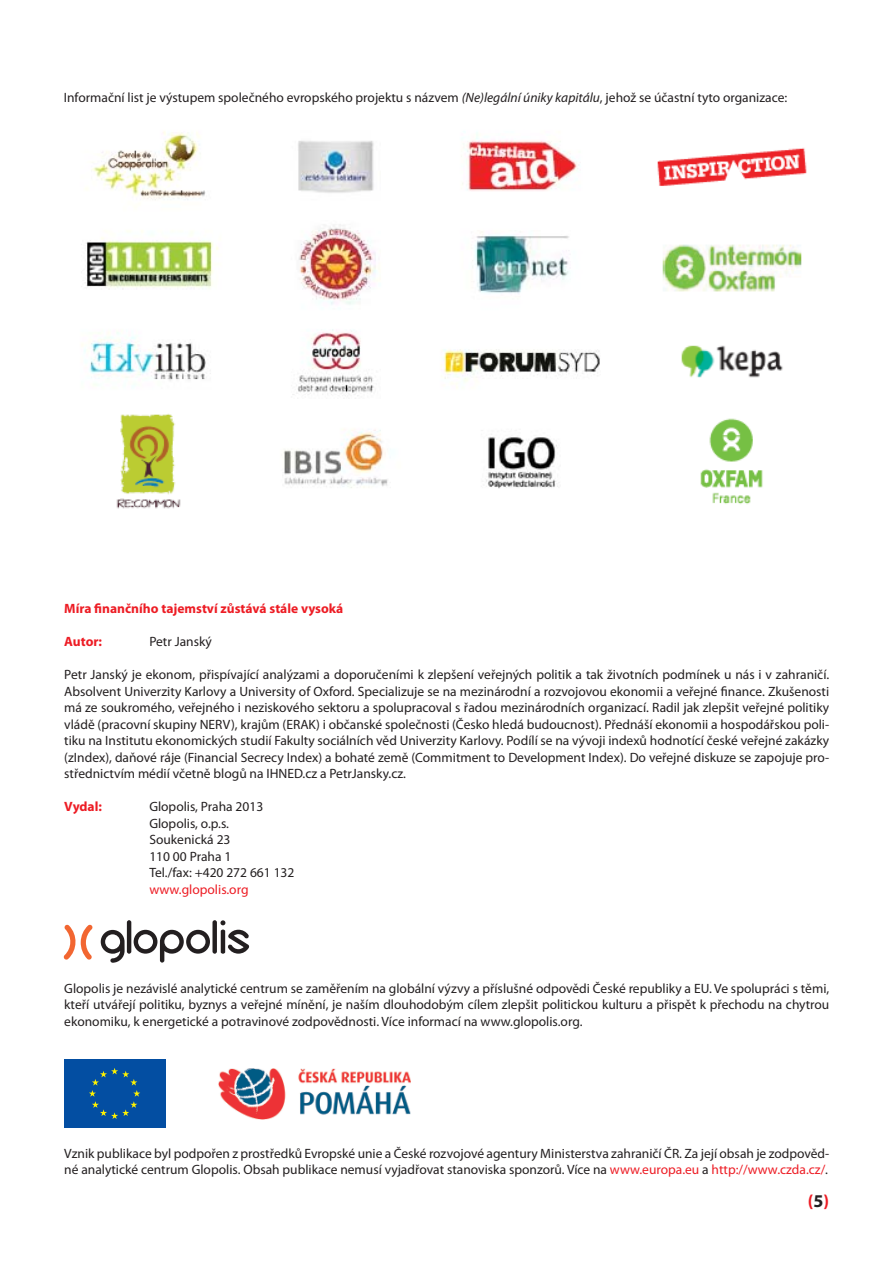
<style>
.page{position:relative;width:893px;height:1263px;background:#fff}
.page>*{position:absolute;margin:0;border:0;box-sizing:border-box;transform-origin:0 0}
.t1{font:700 18px "Myriad Pro";color:#ed1c24}
.t2{font:13.5px/16.5px "Myriad Pro";color:#231f20;text-align:justify}
.t3{font:700 13.5px "Myriad Pro";color:#ed1c24}
.t4{font:13.5px "Myriad Pro";color:#ed1c24}
.s1{font-style:italic}
.s2{color:#ed1c24}
.s3{color:#231f20}
</style>
<div class="page">
<img style="left:218px;top:1068px;width:193px;height:51px">
<div style="left:64px;top:1060px;width:101px;height:68px;background:#034ea2"></div>
<svg style="left:89px;top:1068px;width:51px;height:51px"></svg>
<svg style="left:101px;top:930px;width:24px;height:33px"></svg>
<hr style="left:127px;top:920px;width:4px;height:34px;background:#231f20;border-radius:2px">
<svg style="left:134px;top:930px;width:76px;height:33px"></svg>
<div style="left:212px;top:920px;width:5px;height:34px;background:#231f20;border-radius:2px"></div>
<svg style="left:220px;top:920px;width:29px;height:34px"></svg>
<svg style="left:64px;top:925px;width:29px;height:35px"></svg>
<img style="left:81px;top:131px;width:519px;height:358px">
<img style="left:657px;top:147px;width:150px;height:39px">
<img style="left:662px;top:244px;width:140px;height:48px">
<img style="left:681px;top:345px;width:102px;height:33px">
<img style="left:700px;top:418px;width:63px;height:86px">
<img style="left:81px;top:414px;width:156px;height:95px">
<p class="t2" style="left:64px;top:90px;width:725px">Informační list je výstupem společného evropského projektu s názvem <span class="s1">(Ne)legální úniky kapitálu</span>, jehož se účastní tyto organizace:</p>
<p class="t3" style="left:64px;top:603px;width:281px">Míra finančního tajemství zůstává stále vysoká</p>
<p class="t3" style="left:64px;top:636px;width:39px">Autor:</p>
<p class="t2" style="left:149px;top:635px;width:64px">Petr Janský</p>
<p class="t2" style="left:64px;top:668px;width:766px">Petr Janský je ekonom, přispívající analýzami a doporučeními k zlepšení veřejných politik a tak životních podmínek u nás i v zahraničí.<br>Absolvent Univerzity Karlovy a University of Oxford. Specializuje se na mezinárodní a rozvojovou ekonomii a veřejné finance. Zkušenosti má ze soukromého, veřejného i neziskového sektoru a spolupracoval s řadou mezinárodních organizací. Radil jak zlepšit veřejné politiky vládě (pracovní skupiny NERV), krajům (ERAK) i občanské společnosti (Česko hledá budoucnost). Přednáší ekonomii a hospodářskou poli&shy;tiku na Institutu ekonomických studií Fakulty sociálních věd Univerzity Karlovy. Podílí se na vývoji indexů hodnotící české veřejné zakázky (zIndex), daňové ráje (Financial Secrecy Index) a bohaté země (Commitment to Development Index). Do veřejné diskuze se zapojuje pro&shy;střednictvím médií včetně blogů na IHNED.cz a PetrJansky.cz.</p>
<p class="t3" style="left:64px;top:801px;width:39px">Vydal:</p>
<p class="t2" style="left:149px;top:800px;width:147px;text-align:left">Glopolis, Praha 2013<br>Glopolis, o.p.s.<br>Soukenická 23<br>110 00 Praha 1<br>Tel./fax: +420 272 661 132</p>
<p class="t4" style="left:149px;top:884px;width:101px">www.glopolis.org</p>
<p class="t2" style="left:64px;top:981px;width:766px">Glopolis je nezávislé analytické centrum se zaměřením na globální výzvy a příslušné odpovědi České republiky a EU. Ve spolupráci s těmi, kteří utvářejí politiku, byznys a veřejné mínění, je naším dlouhodobým cílem zlepšit politickou kulturu a přispět k přechodu na chytrou ekonomiku, k energetické a potravinové zodpovědnosti. Více informací na www.glopolis.org.</p>
<p class="t2" style="left:64px;top:1146px;width:766px">Vznik publikace byl podpořen z prostředků Evropské unie a České rozvojové agentury Ministerstva zahraničí ČR. Za její obsah je zodpověd&shy;né analytické centrum Glopolis. Obsah publikace nemusí vyjadřovat stanoviska sponzorů. Více na <span class="s2">www.europa.eu</span> a <span class="s2">http://www.czda.cz/</span>.</p>
<h1 class="t1" style="left:808px;top:1194px;width:23px">(<span class="s3">5</span>)</h1>
</div>
